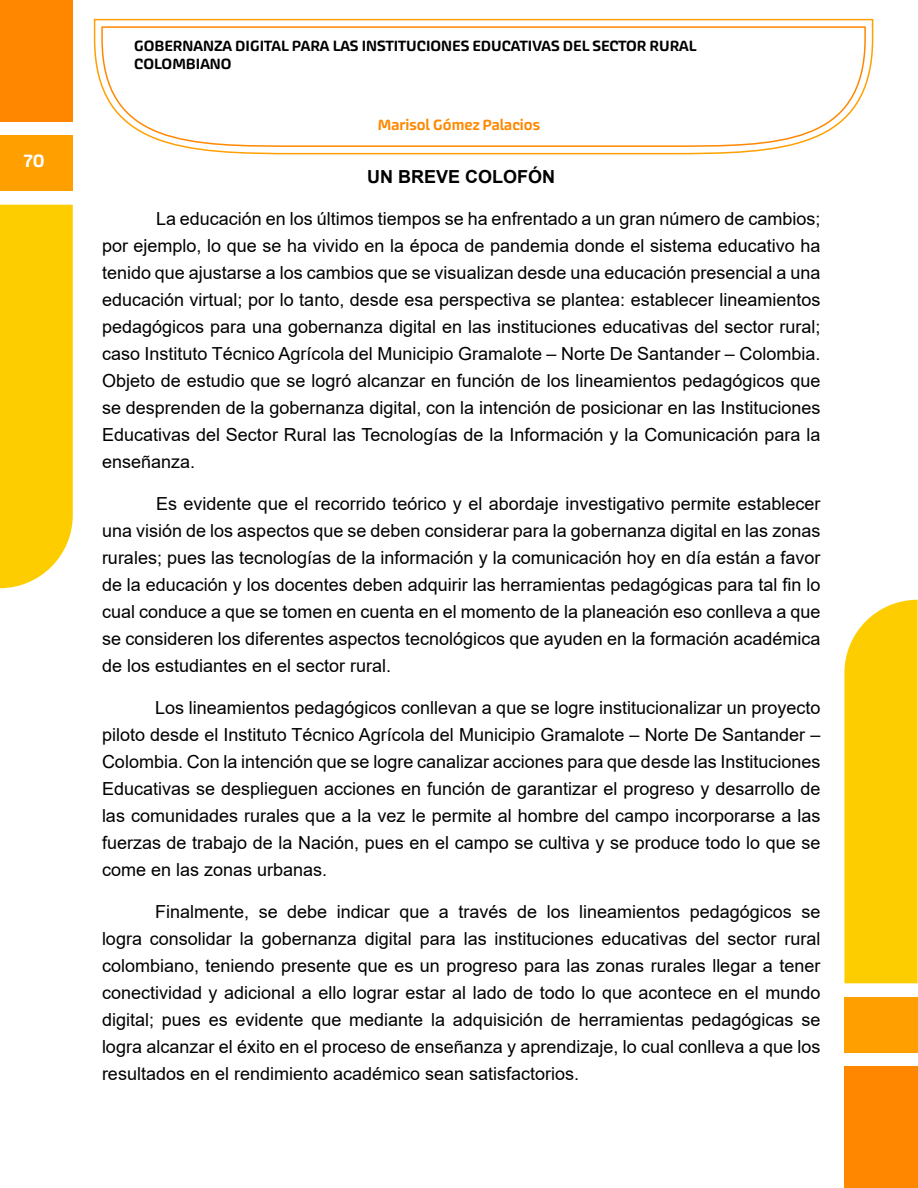
<style>
.page{position:relative;width:918px;height:1188px;background:#fff}
.page>*{position:absolute;margin:0;border:0;box-sizing:border-box;transform-origin:0 0}
.t1{font:18px/27px "Arial";color:#000;text-align:justify}
.t2{font:700 18px "Arial";color:#000}
.t3{font:500 18px "Akceler Aalt";color:#fff}
.t4{font:500 15px/18px "Akceler Aalt";color:#000}
.t5{font:500 15px "Akceler Aalt";color:#f80}
</style>
<div class="page">
<div style="left:0;top:0;width:73px;height:122px;background:#ff8700"></div>
<div style="left:0;top:135px;width:73px;height:56px;background:#ffa000"></div>
<div style="left:0;top:205px;width:73px;height:383px;background:#fecd00"></div>
<div style="left:844px;top:1066px;width:74px;height:122px;background:#ff8700"></div>
<div style="left:844px;top:997px;width:74px;height:56px;background:#ffa000"></div>
<div style="left:844px;top:600px;width:74px;height:383px;background:#fecd00"></div>
<svg style="left:93px;top:18px;width:781px;height:137px"></svg>
<svg style="left:101px;top:26px;width:766px;height:122px"></svg>
<p class="t3" style="left:24px;top:147px;width:23px">70</p>
<p class="t4" style="left:134px;top:36px;width:564px">GOBERNANZA DIGITAL PARA LAS INSTITUCIONES EDUCATIVAS DEL SECTOR RURAL<br>COLOMBIANO</p>
<p class="t5" style="left:378px;top:114px;width:164px">Marisol Gómez Palacios</p>
<p class="t2" style="left:367px;top:164px;width:190px">UN BREVE COLOFÓN</p>
<p class="t1" style="left:102px;top:205px;width:720px;text-indent:54px">La educación en los últimos tiempos se ha enfrentado a un gran número de cambios; por ejemplo, lo que se ha vivido en la época de pandemia donde el sistema educativo ha tenido que ajustarse a los cambios que se visualizan desde una educación presencial a una educación virtual; por lo tanto, desde esa perspectiva se plantea: establecer lineamientos pedagógicos para una gobernanza digital en las instituciones educativas del sector rural; caso Instituto Técnico Agrícola del Municipio Gramalote – Norte De Santander – Colombia.<br>Objeto de estudio que se logró alcanzar en función de los lineamientos pedagógicos que se desprenden de la gobernanza digital, con la intención de posicionar en las Instituciones Educativas del Sector Rural las Tecnologías de la Información y la Comunicación para la enseñanza.</p>
<p class="t1" style="left:102px;top:490px;width:720px;text-indent:54px">Es evidente que el recorrido teórico y el abordaje investigativo permite establecer una visión de los aspectos que se deben considerar para la gobernanza digital en las zonas rurales; pues las tecnologías de la información y la comunicación hoy en día están a favor de la educación y los docentes deben adquirir las herramientas pedagógicas para tal fin lo cual conduce a que se tomen en cuenta en el momento de la planeación eso conlleva a que se consideren los diferentes aspectos tecnológicos que ayuden en la formación académica de los estudiantes en el sector rural.</p>
<p class="t1" style="left:102px;top:694px;width:720px;text-indent:53px">Los lineamientos pedagógicos conllevan a que se logre institucionalizar un proyecto piloto desde el Instituto Técnico Agrícola del Municipio Gramalote – Norte De Santander – Colombia. Con la intención que se logre canalizar acciones para que desde las Instituciones Educativas se desplieguen acciones en función de garantizar el progreso y desarrollo de las comunidades rurales que a la vez le permite al hombre del campo incorporarse a las fuerzas de trabajo de la Nación, pues en el campo se cultiva y se produce todo lo que se come en las zonas urbanas.</p>
<p class="t1" style="left:102px;top:898px;width:720px;text-indent:53px">Finalmente, se debe indicar que a través de los lineamientos pedagógicos se logra consolidar la gobernanza digital para las instituciones educativas del sector rural colombiano, teniendo presente que es un progreso para las zonas rurales llegar a tener conectividad y adicional a ello lograr estar al lado de todo lo que acontece en el mundo digital; pues es evidente que mediante la adquisición de herramientas pedagógicas se logra alcanzar el éxito en el proceso de enseñanza y aprendizaje, lo cual conlleva a que los resultados en el rendimiento académico sean satisfactorios.</p>
</div>
